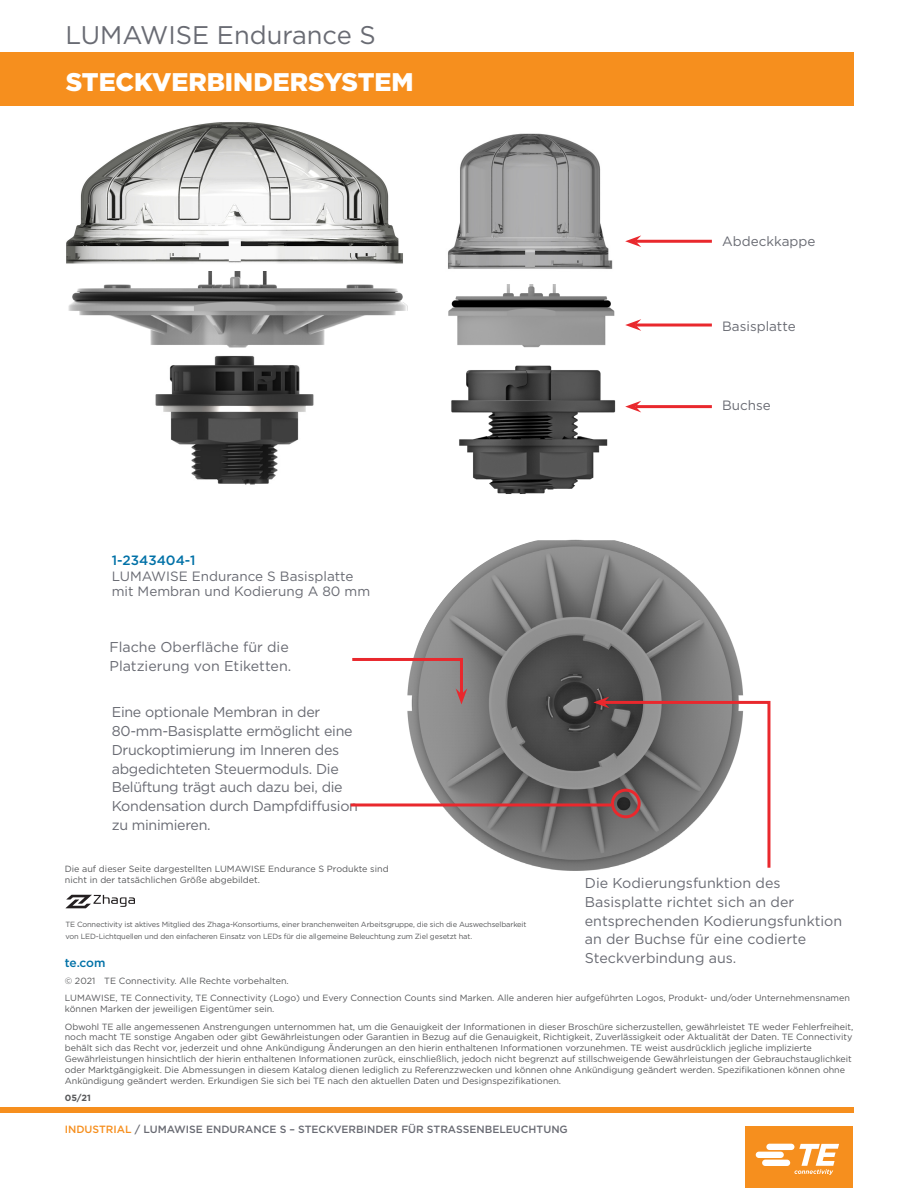
<style>
.page{position:relative;width:918px;height:1188px;background:#fff}
.page>*{position:absolute;margin:0;border:0;box-sizing:border-box;transform-origin:0 0}
.B_Body_Headline_2_Orange{font:900 25.5px "Gotham";color:#fff}
.B_Body_Headline_2_Orange-2{font:25.5px "Gotham";color:#696b73}
.TEXT_UNDER_BLUE_HEADINGS{font:14.25px/18.8px "Gotham";letter-spacing:-.02em;color:#696b73}
.TEXT_UNDER_BLUE_HEADINGS-2{font:14.25px/18.8px "Gotham";color:#696b73}
.Orange_BODY_HEADINGS{font:13.5px/15.5px "Gotham";color:#696b73}
.Legal_Header{font:500 12px "Gotham";color:#0071a7}
.B_Footer_Info{font:500 10.5px "Gotham";color:#696b73}
.Legal{font:9px/10.8px "Gotham";letter-spacing:-.005em;color:#57585a}
.TEXT_UNDER_BLUE_HEADINGS-3{font:9px/10.8px "Gotham";color:#57585a}
.Legal_Bold{font:700 9px "Gotham";color:#57585a}
.B_Legal{font:7.5px/12px "Gotham";letter-spacing:-.02em;color:#57585a}
.s1{font-weight:500;color:#0071a7}
.s2{color:#f68f1e}
</style>
<div class="page">
<div style="left:0;top:1107px;width:853px;height:6px;background:#f68f1e"></div>
<div style="left:745px;top:1126px;width:108px;height:62px;background:#f68f1e"></div>
<svg style="left:756px;top:1144px;width:83px;height:31px"></svg>
<div style="left:0;top:52px;width:853px;height:54px;background:#f68f1e"></div>
<svg style="left:65px;top:895px;width:70px;height:13px"></svg>
<img style="left:155px;top:360px;width:159px;height:125px">
<img style="left:68px;top:271px;width:340px;height:89px">
<img style="left:66px;top:122px;width:337px;height:142px">
<img style="left:406px;top:539px;width:337px;height:332px">
<hr style="left:351px;top:803px;width:260px;height:3px;background:#e9282d">
<svg style="left:352px;top:656px;width:115px;height:48px"></svg>
<svg style="left:593px;top:697px;width:178px;height:174px"></svg>
<img style="left:448px;top:285px;width:167px;height:63px">
<img style="left:448px;top:133px;width:165px;height:136px">
<img style="left:451px;top:365px;width:165px;height:129px">
<hr style="left:636px;top:240px;width:76px;height:3px;background:#e9282d">
<svg style="left:625px;top:235px;width:16px;height:12px"></svg>
<hr style="left:636px;top:324px;width:76px;height:3px;background:#e9282d">
<svg style="left:625px;top:319px;width:16px;height:12px"></svg>
<hr style="left:636px;top:405px;width:76px;height:3px;background:#e9282d">
<svg style="left:625px;top:401px;width:16px;height:11px"></svg>
<p class="B_Body_Headline_2_Orange-2" style="left:66px;top:19px;width:312px">LUMAWISE Endurance S</p>
<p class="B_Body_Headline_2_Orange" style="left:66px;top:65px;width:349px">STECKVERBINDERSYSTEM</p>
<p class="Orange_BODY_HEADINGS" style="left:112px;top:552px;width:260px"><span class="s1">1-2343404-1<br></span>LUMAWISE Endurance S Basisplatte mit Membran und Kodierung A 80 mm</p>
<p class="TEXT_UNDER_BLUE_HEADINGS-2" style="left:110px;top:637px;width:183px">Flache Oberfläche für die<br>Platzierung von Etiketten.</p>
<p class="TEXT_UNDER_BLUE_HEADINGS" style="left:112px;top:703px;width:248px">Eine optionale Membran in der<br>80-mm-Basisplatte ermöglicht eine<br>Druckoptimierung im Inneren des abgedichteten Steuermoduls. Die<br>Belüftung trägt auch dazu bei, die<br>Kondensation durch Dampfdiffusion zu minimieren.</p>
<p class="Orange_BODY_HEADINGS" style="left:722px;top:233px;width:95px">Abdeckkappe</p>
<p class="Orange_BODY_HEADINGS" style="left:722px;top:319px;width:75px">Basisplatte</p>
<p class="Orange_BODY_HEADINGS" style="left:722px;top:398px;width:50px">Buchse</p>
<p class="TEXT_UNDER_BLUE_HEADINGS-3" style="left:65px;top:863px;width:325px">Die auf dieser Seite dargestellten LUMAWISE Endurance S Produkte sind nicht in der tatsächlichen Größe abgebildet.</p>
<p class="TEXT_UNDER_BLUE_HEADINGS-2" style="left:585px;top:874px;width:259px">Die Kodierungsfunktion des<br>Basisplatte richtet sich an der entsprechenden Kodierungsfunktion an der Buchse für eine codierte<br>Steckverbindung aus.</p>
<p class="B_Legal" style="left:65px;top:918px;width:462px">TE Connectivity ist aktives Mitglied des Zhaga-Konsortiums, einer branchenweiten Arbeitsgruppe, die sich die Auswechselbarkeit von LED-Lichtquellen und den einfacheren Einsatz von LEDs für die allgemeine Beleuchtung zum Ziel gesetzt hat.</p>
<p class="Legal_Header" style="left:65px;top:955px;width:42px">te.com</p>
<p class="Legal" style="left:65px;top:975px;width:226px">© 2021 TE Connectivity. Alle Rechte vorbehalten.</p>
<p class="Legal" style="left:65px;top:993px;width:787px">LUMAWISE, TE Connectivity, TE Connectivity (Logo) und Every Connection Counts sind Marken. Alle anderen hier aufgeführten Logos, Produkt‑ und/oder Unternehmensnamen können Marken der jeweiligen Eigentümer sein.</p>
<p class="Legal" style="left:65px;top:1021px;width:790px">Obwohl TE alle angemessenen Anstrengungen unternommen hat, um die Genauigkeit der Informationen in dieser Broschüre sicherzustellen, gewährleistet TE weder Fehlerfreiheit, noch macht TE sonstige Angaben oder gibt Gewährleistungen oder Garantien in Bezug auf die Genauigkeit, Richtigkeit, Zuverlässigkeit oder Aktualität der Daten. TE Connectivity behält sich das Recht vor, jederzeit und ohne Ankündigung Änderungen an den hierin enthaltenen Informationen vorzunehmen. TE weist ausdrücklich jegliche implizierte Gewährleistungen hinsichtlich der hierin enthaltenen Informationen zurück, einschließlich, jedoch nicht begrenzt auf stillschweigende Gewährleistungen der Gebrauchstauglichkeit oder Marktgängigkeit. Die Abmessungen in diesem Katalog dienen lediglich zu Referenzzwecken und können ohne Ankündigung geändert werden. Spezifikationen können ohne Ankündigung geändert werden. Erkundigen Sie sich bei TE nach den aktuellen Daten und Designspezifikationen.</p>
<p class="Legal_Bold" style="left:65px;top:1092px;width:28px">05/21</p>
<p class="B_Footer_Info" style="left:65px;top:1123px;width:505px"><span class="s2">INDUSTRIAL</span> / LUMAWISE ENDURANCE S – STECKVERBINDER FÜR STRASSENBELEUCHTUNG</p>
</div>
